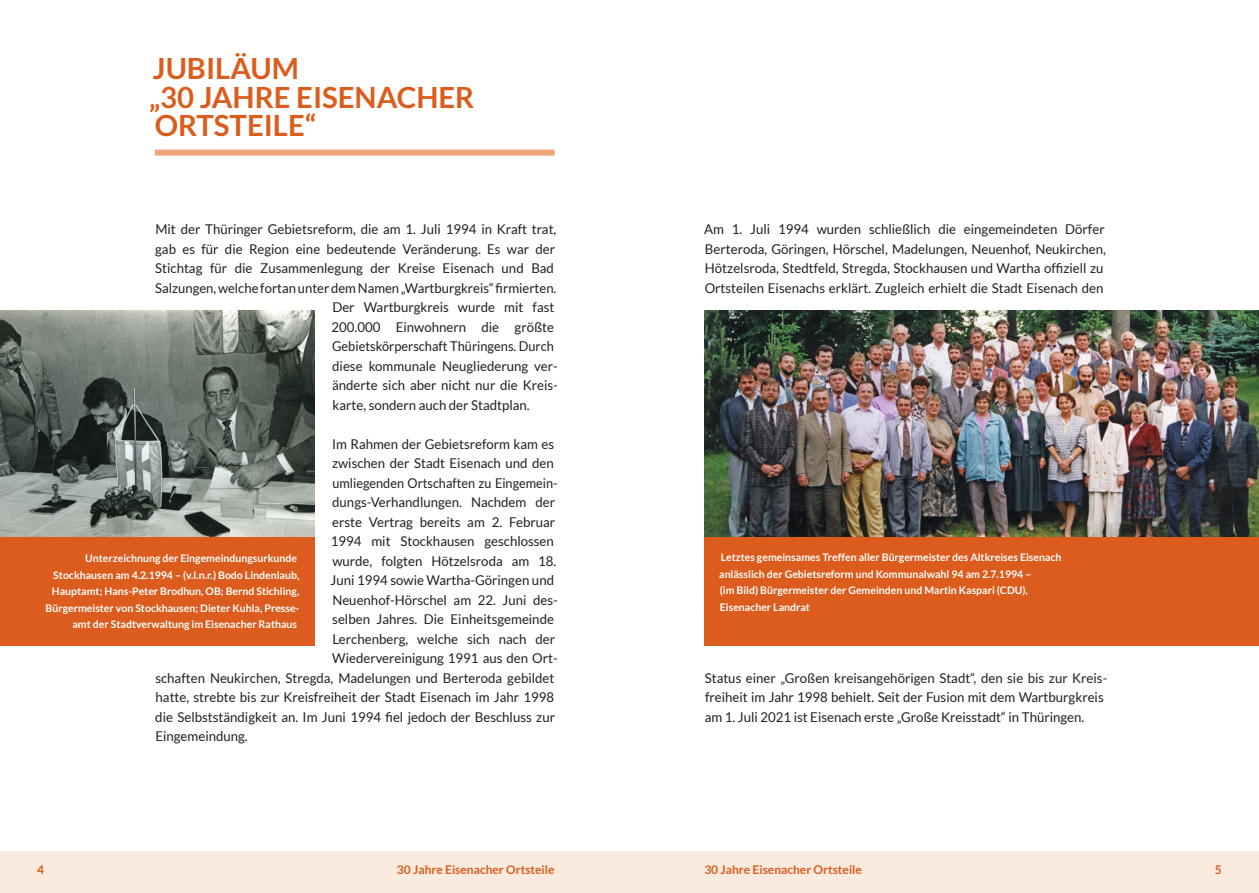
<style>
.page{position:relative;width:1259px;height:893px;background:#fff}
.page>*{position:absolute;margin:0;border:0;box-sizing:border-box;transform-origin:0 0}
.t1{font:700 29.25px/28.5px "Lato";color:#db5c1c}
.t2{font:13.5px/19.5px "Lato";color:#231f20}
.t3{font:13.5px "Lato";color:#231f20;scale:.95 1}
.t4{font:13.5px "Lato";color:#231f20;scale:.94 1}
.t5{font:700 12px "Lato";color:#db5c1c}
.t6{font:700 10.5px/16.5px "Lato";color:#fff;text-align:right}
</style>
<div class="page">
<div style="left:0;top:851px;width:1259px;height:42px;background:#fbebde"></div>
<div style="left:155px;top:150px;width:399px;height:6px;background:#eea57a"></div>
<img style="left:0;top:310px;width:315px;height:227px">
<div style="left:0;top:537px;width:315px;height:108px;background:#db5c1c"></div>
<img style="left:704px;top:310px;width:555px;height:227px">
<div style="left:704px;top:537px;width:555px;height:108px;background:#db5c1c"></div>
<h1 class="t1" style="left:149px;top:54px;width:327px">JUBILÄUM<br>„30 JAHRE EISENACHER<br>ORTSTEILE“</h1>
<p class="t2" style="left:155px;top:219px;width:402px">Mit der Thüringer Gebietsreform, die am 1. Juli 1994 in Kraft trat,</p>
<p class="t2" style="left:155px;top:239px;width:401px">gab es für die Region eine bedeutende Veränderung. Es war der</p>
<p class="t2" style="left:155px;top:258px;width:400px">Stichtag für die Zusammenlegung der Kreise Eisenach und Bad</p>
<p class="t2" style="left:155px;top:278px;width:403px">Salzungen, welche fortan unter dem Namen „Wartburgkreis“ firmierten.</p>
<p class="t2" style="left:332px;top:297px;width:224px">Der Wartburgkreis wurde mit fast</p>
<p class="t2" style="left:331px;top:317px;width:224px">200.000 Einwohnern die größte</p>
<p class="t3" style="left:332px;top:339px;width:235px">Gebietskörperschaft Thüringens. Durch</p>
<p class="t2" style="left:332px;top:356px;width:227px">diese kommunale Neugliederung ver-</p>
<p class="t2" style="left:332px;top:375px;width:227px">änderte sich aber nicht nur die Kreis-</p>
<p class="t2" style="left:332px;top:395px;width:199px">karte, sondern auch der Stadtplan.</p>
<p class="t2" style="left:332px;top:434px;width:223px">Im Rahmen der Gebietsreform kam es</p>
<p class="t2" style="left:332px;top:453px;width:223px">zwischen der Stadt Eisenach und den</p>
<p class="t4" style="left:332px;top:475px;width:241px">umliegenden Ortschaften zu Eingemein-</p>
<p class="t2" style="left:332px;top:492px;width:224px">dungs-Verhandlungen. Nachdem der</p>
<p class="t2" style="left:332px;top:512px;width:224px">erste Vertrag bereits am 2. Februar</p>
<p class="t2" style="left:331px;top:531px;width:225px">1994 mit Stockhausen geschlossen</p>
<p class="t2" style="left:332px;top:551px;width:225px">wurde, folgten Hötzelsroda am 18.</p>
<p class="t2" style="left:330px;top:570px;width:225px">Juni 1994 sowie Wartha-Göringen und</p>
<p class="t2" style="left:332px;top:590px;width:227px">Neuenhof-Hörschel am 22. Juni des-</p>
<p class="t2" style="left:332px;top:609px;width:223px">selben Jahres. Die Einheitsgemeinde</p>
<p class="t2" style="left:332px;top:629px;width:224px">Lerchenberg, welche sich nach der</p>
<p class="t2" style="left:332px;top:648px;width:227px">Wiedervereinigung 1991 aus den Ort-</p>
<p class="t2" style="left:155px;top:668px;width:400px">schaften Neukirchen, Stregda, Madelungen und Berteroda gebildet</p>
<p class="t2" style="left:156px;top:687px;width:400px">hatte, strebte bis zur Kreisfreiheit der Stadt Eisenach im Jahr 1998</p>
<p class="t2" style="left:155px;top:707px;width:401px">die Selbstständigkeit an. Im Juni 1994 fiel jedoch der Beschluss zur</p>
<p class="t2" style="left:155px;top:726px;width:94px">Eingemeindung.</p>
<p class="t2" style="left:704px;top:219px;width:403px">Am 1. Juli 1994 wurden schließlich die eingemeindeten Dörfer Berteroda, Göringen, Hörschel, Madelungen, Neuenhof, Neukirchen, Hötzelsroda, Stedtfeld, Stregda, Stockhausen und Wartha offiziell zu Ortsteilen Eisenachs erklärt. Zugleich erhielt die Stadt Eisenach den</p>
<p class="t6" style="left:46px;top:550px;width:255px">Unterzeichnung der Eingemeindungsurkunde Stockhausen am 4.2.1994 – (v.l.n.r.) Bodo Lindenlaub, Hauptamt; Hans-Peter Brodhun, OB; Bernd Stichling, Bürgermeister von Stockhausen; Dieter Kuhla, Presse&shy;amt der Stadtverwaltung im Eisenacher Rathaus</p>
<p class="t6" style="left:719px;top:549px;width:344px;text-align:left">Letztes gemeinsames Treffen aller Bürgermeister des Altkreises Eisenach anlässlich der Gebietsreform und Kommunalwahl 94 am 2.7.1994 –<br>(im Bild) Bürgermeister der Gemeinden und Martin Kaspari (CDU), Eisenacher Landrat</p>
<p class="t2" style="left:704px;top:668px;width:404px">Status einer „Großen kreisangehörigen Stadt“, den sie bis zur Kreis&shy;freiheit im Jahr 1998 behielt. Seit der Fusion mit dem Wartburgkreis am 1. Juli 2021 ist Eisenach erste „Große Kreisstadt“ in Thüringen.</p>
<p class="t5" style="left:37px;top:862px;width:8px">4</p>
<p class="t5" style="left:397px;top:862px;width:159px">30 Jahre Eisenacher Ortsteile</p>
<p class="t5" style="left:704px;top:862px;width:159px">30 Jahre Eisenacher Ortsteile</p>
<p class="t5" style="left:1215px;top:862px;width:8px">5</p>
</div>
